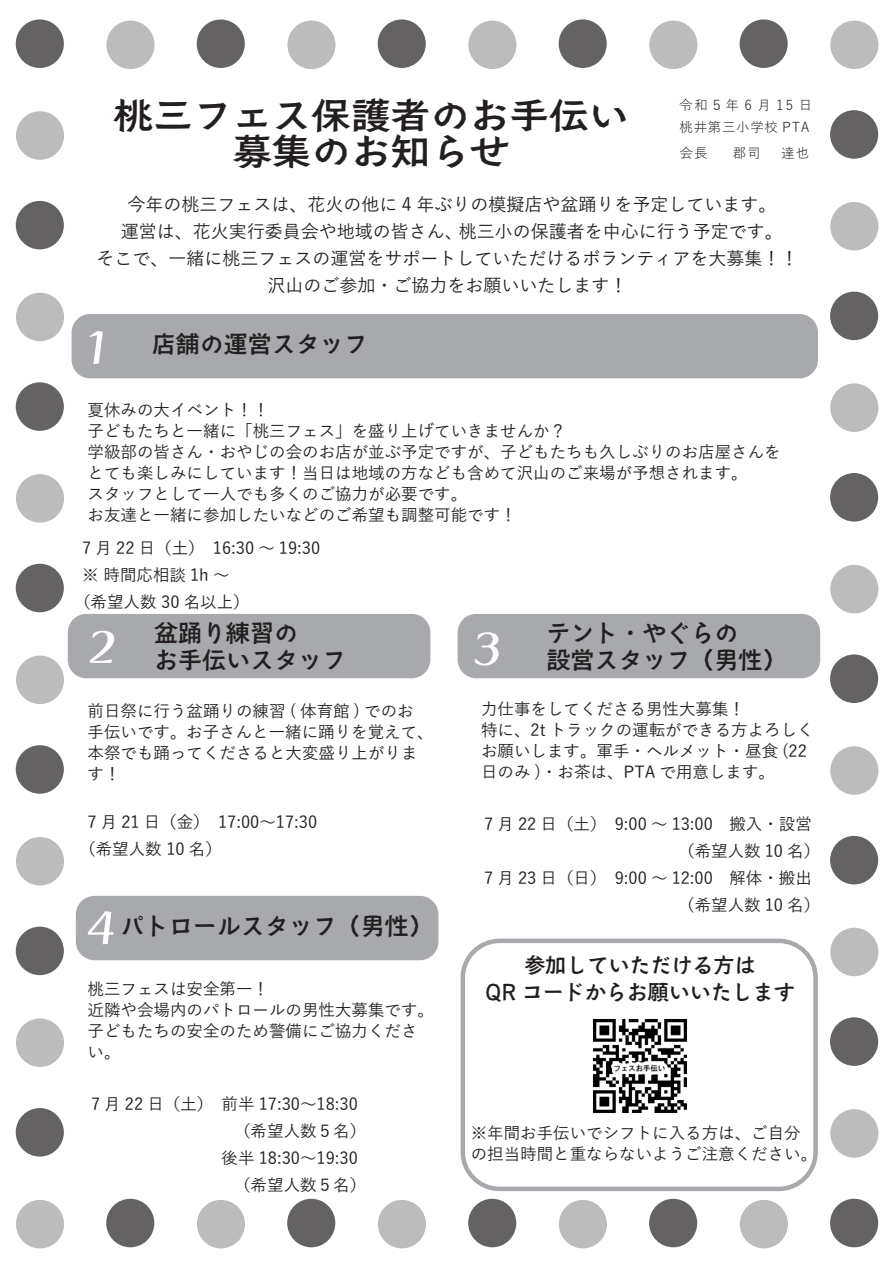
<style>
.page{position:relative;width:893px;height:1263px;background:#fff}
.page>*{position:absolute;margin:0;border:0;box-sizing:border-box;transform-origin:0 0}
.t1{font:54px "Tsubame Std R";color:#fff}
.t2{font:36px/36px "Aralet Std DB";color:#231f20;text-align:center;scale:1.1 1}
.t3{font:24px/27px "Aralet Std DB";color:#231f20}
.t4{font:21px/27px "Aralet Std DB";color:#231f20;text-align:center}
.t5{font:500 18px/27px "Yu Gothic";color:#231f20;text-align:center}
.t6{font:500 16.5px/21px "Yu Gothic";color:#231f20}
.t7{font:13.5px/22.4px "Yu Gothic";letter-spacing:.05em;color:#231f20}
</style>
<div class="page">
<svg style="left:830px;top:1199px;width:48px;height:48px"></svg>
<div style="left:649px;top:1199px;width:48px;height:48px;background:#656263;border-radius:50%"></div>
<div style="left:468px;top:1199px;width:48px;height:48px;background:#656263;border-radius:50%"></div>
<div style="left:287px;top:1199px;width:48px;height:48px;background:#656263;border-radius:50%"></div>
<div style="left:106px;top:1199px;width:48px;height:48px;background:#656263;border-radius:50%"></div>
<div style="left:16px;top:1108px;width:48px;height:48px;background:#656263;border-radius:50%"></div>
<div style="left:16px;top:927px;width:48px;height:48px;background:#656263;border-radius:50%"></div>
<div style="left:16px;top:745px;width:48px;height:49px;background:#656263;border-radius:50%"></div>
<div style="left:16px;top:564px;width:48px;height:48px;background:#656263;border-radius:50%"></div>
<div style="left:16px;top:382px;width:48px;height:49px;background:#656263;border-radius:50%"></div>
<div style="left:16px;top:201px;width:48px;height:48px;background:#656263;border-radius:50%"></div>
<svg style="left:16px;top:19px;width:48px;height:49px"></svg>
<div style="left:740px;top:19px;width:48px;height:49px;background:#656263;border-radius:50%"></div>
<div style="left:559px;top:19px;width:48px;height:49px;background:#656263;border-radius:50%"></div>
<div style="left:378px;top:19px;width:48px;height:49px;background:#656263;border-radius:50%"></div>
<div style="left:197px;top:19px;width:48px;height:49px;background:#656263;border-radius:50%"></div>
<div style="left:830px;top:1017px;width:48px;height:49px;background:#656263;border-radius:50%"></div>
<div style="left:830px;top:836px;width:48px;height:48px;background:#656263;border-radius:50%"></div>
<div style="left:830px;top:654px;width:48px;height:49px;background:#656263;border-radius:50%"></div>
<div style="left:830px;top:473px;width:48px;height:49px;background:#656263;border-radius:50%"></div>
<div style="left:830px;top:292px;width:48px;height:48px;background:#656263;border-radius:50%"></div>
<div style="left:830px;top:110px;width:48px;height:49px;background:#656263;border-radius:50%"></div>
<div style="left:740px;top:1200px;width:48px;height:48px;background:#bdbcbc;border-radius:50%"></div>
<div style="left:559px;top:1200px;width:48px;height:48px;background:#bdbcbc;border-radius:50%"></div>
<div style="left:378px;top:1200px;width:48px;height:48px;background:#bdbcbc;border-radius:50%"></div>
<div style="left:197px;top:1200px;width:48px;height:48px;background:#bdbcbc;border-radius:50%"></div>
<svg style="left:16px;top:1200px;width:48px;height:48px"></svg>
<div style="left:16px;top:1018px;width:48px;height:49px;background:#bdbcbc;border-radius:50%"></div>
<div style="left:16px;top:837px;width:48px;height:48px;background:#bdbcbc;border-radius:50%"></div>
<div style="left:16px;top:655px;width:48px;height:49px;background:#bdbcbc;border-radius:50%"></div>
<div style="left:16px;top:474px;width:48px;height:49px;background:#bdbcbc;border-radius:50%"></div>
<div style="left:16px;top:293px;width:48px;height:48px;background:#bdbcbc;border-radius:50%"></div>
<div style="left:16px;top:111px;width:48px;height:49px;background:#bdbcbc;border-radius:50%"></div>
<div style="left:649px;top:21px;width:48px;height:48px;background:#bdbcbc;border-radius:50%"></div>
<div style="left:468px;top:21px;width:48px;height:48px;background:#bdbcbc;border-radius:50%"></div>
<div style="left:287px;top:21px;width:48px;height:48px;background:#bdbcbc;border-radius:50%"></div>
<div style="left:106px;top:21px;width:49px;height:48px;background:#bdbcbc;border-radius:50%"></div>
<svg style="left:830px;top:21px;width:48px;height:48px"></svg>
<div style="left:830px;top:1109px;width:48px;height:49px;background:#bdbcbc;border-radius:50%"></div>
<div style="left:830px;top:928px;width:48px;height:48px;background:#bdbcbc;border-radius:50%"></div>
<div style="left:830px;top:746px;width:48px;height:49px;background:#bdbcbc;border-radius:50%"></div>
<div style="left:830px;top:565px;width:48px;height:48px;background:#bdbcbc;border-radius:50%"></div>
<div style="left:830px;top:383px;width:48px;height:49px;background:#bdbcbc;border-radius:50%"></div>
<div style="left:830px;top:202px;width:48px;height:48px;background:#bdbcbc;border-radius:50%"></div>
<div style="left:68px;top:614px;width:362px;height:64px;background:#a8a9ad;border-radius:19px"></div>
<div style="left:458px;top:614px;width:362px;height:64px;background:#a8a9ad;border-radius:19px"></div>
<div style="left:72px;top:314px;width:746px;height:64px;background:#a8a9ad;border-radius:19px"></div>
<div style="left:76px;top:896px;width:362px;height:64px;background:#a8a9ad;border-radius:19px"></div>
<img style="left:593px;top:1019px;width:94px;height:94px">
<div style="left:461px;top:939px;width:357px;height:252px;border:4px solid #a8a9ad;border-radius:37px"></div>
<h2 class="t2" style="left:114px;top:97px;width:469px">桃三フェス保護者のお手伝い募集のお知らせ</h2>
<p class="t7" style="left:679px;top:92px;width:135px">令和５年 6 月 15 日桃井第三小学校 PTA</p>
<p class="t7" style="left:679px;top:140px;width:131px">会長　 郡司　 達也</p>
<p class="t5" style="left:96px;top:188px;width:703px">今年の桃三フェスは、花火の他に 4 年ぶりの模擬店や盆踊りを予定しています。<br>運営は、花火実行委員会や地域の皆さん、桃三小の保護者を中心に行う予定です。<br>そこで、一緒に桃三フェスの運営をサポートしていただけるボランティアを大募集！！沢山のご参加・ご協力をお願いいたします！</p>
<h1 class="t1" style="left:71px;top:308px;width:55px">１</h1>
<h3 class="t3" style="left:152px;top:331px;width:217px">店舗の運営スタッフ</h3>
<p class="t6" style="left:88px;top:397px;width:695px">夏休みの大イベント！！<br>子どもたちと一緒に「桃三フェス」を盛り上げていきませんか？<br>学級部の皆さん・おやじの会のお店が並ぶ予定ですが、子どもたちも久しぶりのお店屋さんをとても楽しみにしています！当日は地域の方なども含めて沢山のご来場が予想されます。<br>スタッフとして一人でも多くのご協力が必要です。<br>お友達と一緒に参加したいなどのご希望も調整可能です！</p>
<p class="t6" style="left:82px;top:535px;width:239px">7 月 22 日（土）　16:30 ～ 19:30</p>
<p class="t6" style="left:82px;top:562px;width:149px">※ 時間応相談 1h ～</p>
<p class="t6" style="left:74px;top:589px;width:177px">（希望人数 30 名以上）</p>
<h3 class="t3" style="left:546px;top:619px;width:241px">テント・やぐらの<br>設営スタッフ（男性）</h3>
<h3 class="t3" style="left:154px;top:619px;width:193px">盆踊り練習の<br>お手伝いスタッフ</h3>
<p class="t6" style="left:88px;top:698px;width:348px">前日祭に行う盆踊りの練習 ( 体育館 ) でのお手伝いです。お子さんと一緒に踊りを覚えて、本祭でも踊ってくださると大変盛り上がります！</p>
<p class="t6" style="left:79px;top:807px;width:239px;line-height:27px;text-indent:8px">7 月 21 日（金）　17:00～17:30（希望人数 10 名）　</p>
<h1 class="t1" style="left:76px;top:608px;width:56px">２</h1>
<h1 class="t1" style="left:460px;top:610px;width:55px">３</h1>
<p class="t6" style="left:481px;top:696px;width:334px">力仕事をしてくださる男性大募集！<br>特に、2t トラックの運転ができる方よろしくお願いします。軍手・ヘルメット・昼食 (22日のみ )・お茶は、PTA で用意します。</p>
<p class="t6" style="left:484px;top:811px;width:329px">7 月 22 日（土）　9:00 ～ 13:00　搬入・設営</p>
<p class="t6" style="left:678px;top:838px;width:144px">（希望人数 10 名）</p>
<p class="t6" style="left:484px;top:865px;width:329px">7 月 23 日（日）　9:00 ～ 12:00　解体・搬出</p>
<p class="t6" style="left:678px;top:892px;width:144px">（希望人数 10 名）</p>
<h1 class="t1" style="left:75px;top:889px;width:56px">４</h1>
<h3 class="t3" style="left:121px;top:912px;width:314px">パトロールスタッフ（男性）</h3>
<p class="t6" style="left:88px;top:976px;width:348px">桃三フェスは安全第一！<br>近隣や会場内のパトロールの男性大募集です。子どもたちの安全のため警備にご協力ください。</p>
<p class="t6" style="left:91px;top:1091px;width:268px">7 月 22 日（土）　前半 17:30～18:30</p>
<p class="t6" style="left:234px;top:1118px;width:133px">（希望人数５名）</p>
<p class="t6" style="left:222px;top:1145px;width:138px">後半 18:30～19:30</p>
<p class="t6" style="left:234px;top:1172px;width:133px">（希望人数５名）</p>
<p class="t4" style="left:485px;top:951px;width:311px">参加していただける方は<br>QR コードからお願いいたします</p>
<p class="t6" style="left:471px;top:1120px;width:348px">※年間お手伝いでシフトに入る方は、ご自分の担当時間と重ならないようご注意ください。</p>
</div>
